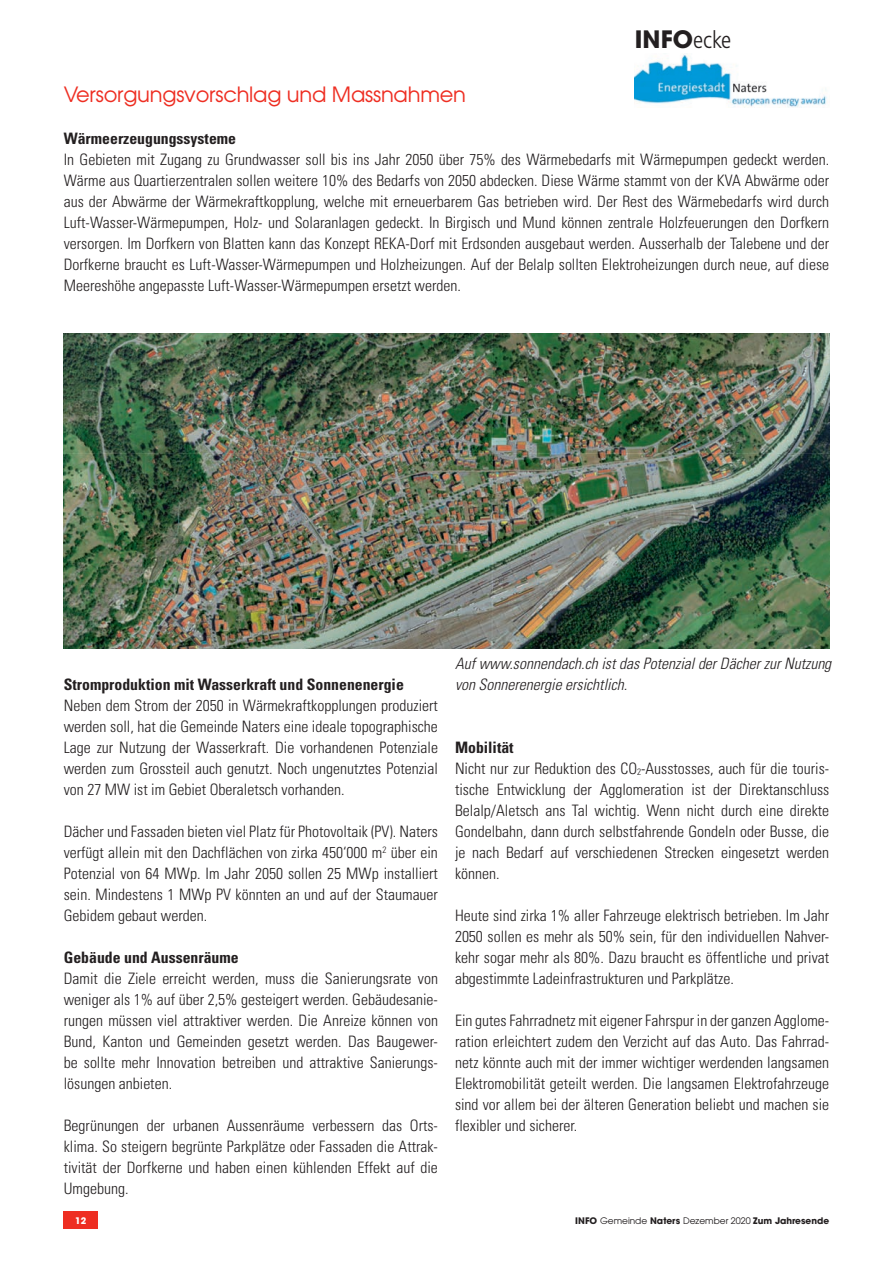
<style>
.page{position:relative;width:893px;height:1263px;background:#fff}
.page>*{position:absolute;margin:0;border:0;box-sizing:border-box;transform-origin:0 0}
.t1{font:700 23.85px "Avant Garde";color:#231f20}
.t2{font:21px "Avant Garde";letter-spacing:-.01em;color:#ee2e22}
.t3{font:300 condensed 15.75px/21px "Univers";color:#231f20;text-align:justify}
.t4{font:700 condensed 15.75px "Univers";color:#231f20}
.t5{font:italic 300 condensed 15.75px/21px "Univers";color:#231f20}
.t6{font:700 9px "Avant Garde";color:#231f20}
.t7{font:700 9px "Avant Garde";color:#fff}
.s1{font-family:"Frutiger";font-weight:300;font-stretch:condensed}
.s2{font-size:9.15px}
.s3{font-weight:400}
</style>
<div class="page">
<div style="left:64px;top:1212px;width:34px;height:17px;background:#ee2e22"></div>
<img style="left:635px;top:54px;width:192px;height:54px">
<img style="left:64px;top:333px;width:765px;height:315px">
<p class="t2" style="left:64px;top:81px;width:404px">Versorgungsvorschlag und Massnahmen</p>
<p class="t1" style="left:635px;top:23px;width:98px">INFO<span class="s1">ecke</span></p>
<p class="t4" style="left:64px;top:129px;width:174px">Wärmeerzeugungssysteme</p>
<p class="t3" style="left:64px;top:149px;width:767px">In Gebieten mit Zugang zu Grundwasser soll bis ins Jahr 2050 über 75% des Wärmebedarfs mit Wärmepumpen gedeckt werden.<br>Wärme aus Quartierzentralen sollen weitere 10% des Bedarfs von 2050 abdecken. Diese Wärme stammt von der KVA Abwärme oder aus der Abwärme der Wärmekraftkopplung, welche mit erneuerbarem Gas betrieben wird. Der Rest des Wärmebedarfs wird durch Luft-Wasser-Wärmepumpen, Holz- und Solaranlagen gedeckt. In Birgisch und Mund können zentrale Holzfeuerungen den Dorfkern versorgen. Im Dorfkern von Blatten kann das Konzept REKA-Dorf mit Erdsonden ausgebaut werden. Ausserhalb der Talebene und der Dorfkerne braucht es Luft-Wasser-Wärmepumpen und Holzheizungen. Auf der Belalp sollten Elektroheizungen durch neue, auf diese Meereshöhe angepasste Luft-Wasser-Wärmepumpen ersetzt werden.</p>
<p class="t4" style="left:64px;top:675px;width:342px">Stromproduktion mit Wasserkraft und Sonnenenergie</p>
<p class="t3" style="left:64px;top:695px;width:376px">Neben dem Strom der 2050 in Wärmekraftkopplungen produziert werden soll, hat die Gemeinde Naters eine ideale topographische Lage zur Nutzung der Wasserkraft. Die vorhandenen Potenziale werden zum Grossteil auch genutzt. Noch ungenutztes Potenzial von 27 MW ist im Gebiet Oberaletsch vorhanden.</p>
<p class="t3" style="left:64px;top:821px;width:376px">Dächer und Fassaden bieten viel Platz für Photovoltaik (PV). Naters verfügt allein mit den Dachflächen von zirka 450‘000 m<sup>2</sup> über ein Potenzial von 64 MWp. Im Jahr 2050 sollen 25 MWp installiert sein. Mindestens 1 MWp PV könnten an und auf der Staumauer Gebidem gebaut werden.</p>
<p class="t4" style="left:64px;top:948px;width:176px">Gebäude und Aussenräume</p>
<p class="t3" style="left:64px;top:968px;width:376px">Damit die Ziele erreicht werden, muss die Sanierungsrate von weniger als 1% auf über 2,5% gesteigert werden. Gebäudesanie&shy;rungen müssen viel attraktiver werden. Die Anreize können von Bund, Kanton und Gemeinden gesetzt werden. Das Baugewer&shy;be sollte mehr Innovation betreiben und attraktive Sanierungs&shy;lösungen anbieten.</p>
<p class="t3" style="left:64px;top:1115px;width:376px">Begrünungen der urbanen Aussenräume verbessern das Orts&shy;klima. So steigern begrünte Parkplätze oder Fassaden die Attrak&shy;tivität der Dorfkerne und haben einen kühlenden Effekt auf die Umgebung.</p>
<p class="t5" style="left:455px;top:653px;width:378px">Auf www.sonnendach.ch ist das Potenzial der Dächer zur Nutzung von Sonnerenergie ersichtlich.</p>
<p class="t4" style="left:455px;top:738px;width:60px">Mobilität</p>
<p class="t3" style="left:455px;top:758px;width:376px">Nicht nur zur Reduktion des CO<span class="s2">2</span>-Ausstosses, auch für die touris&shy;tische Entwicklung der Agglomeration ist der Direktanschluss Belalp/Aletsch ans Tal wichtig. Wenn nicht durch eine direkte Gondelbahn, dann durch selbstfahrende Gondeln oder Busse, die je nach Bedarf auf verschiedenen Strecken eingesetzt werden können.</p>
<p class="t3" style="left:455px;top:905px;width:376px">Heute sind zirka 1% aller Fahrzeuge elektrisch betrieben. Im Jahr 2050 sollen es mehr als 50% sein, für den individuellen Nahver&shy;kehr sogar mehr als 80%. Dazu braucht es öffentliche und privat abgestimmte Ladeinfrastrukturen und Parkplätze.</p>
<p class="t3" style="left:455px;top:1010px;width:376px">Ein gutes Fahrradnetz mit eigener Fahrspur in der ganzen Agglome&shy;ration erleichtert zudem den Verzicht auf das Auto. Das Fahrrad&shy;netz könnte auch mit der immer wichtiger werdenden langsamen Elektromobilität geteilt werden. Die langsamen Elektrofahrzeuge sind vor allem bei der älteren Generation beliebt und machen sie flexibler und sicherer.</p>
<p class="t7" style="left:75px;top:1215px;width:13px">12</p>
<p class="t6" style="left:575px;top:1215px;width:255px">INFO <span class="s3">Gemeinde</span> Naters <span class="s3">Dezember 2020</span> Zum Jahresende</p>
</div>
